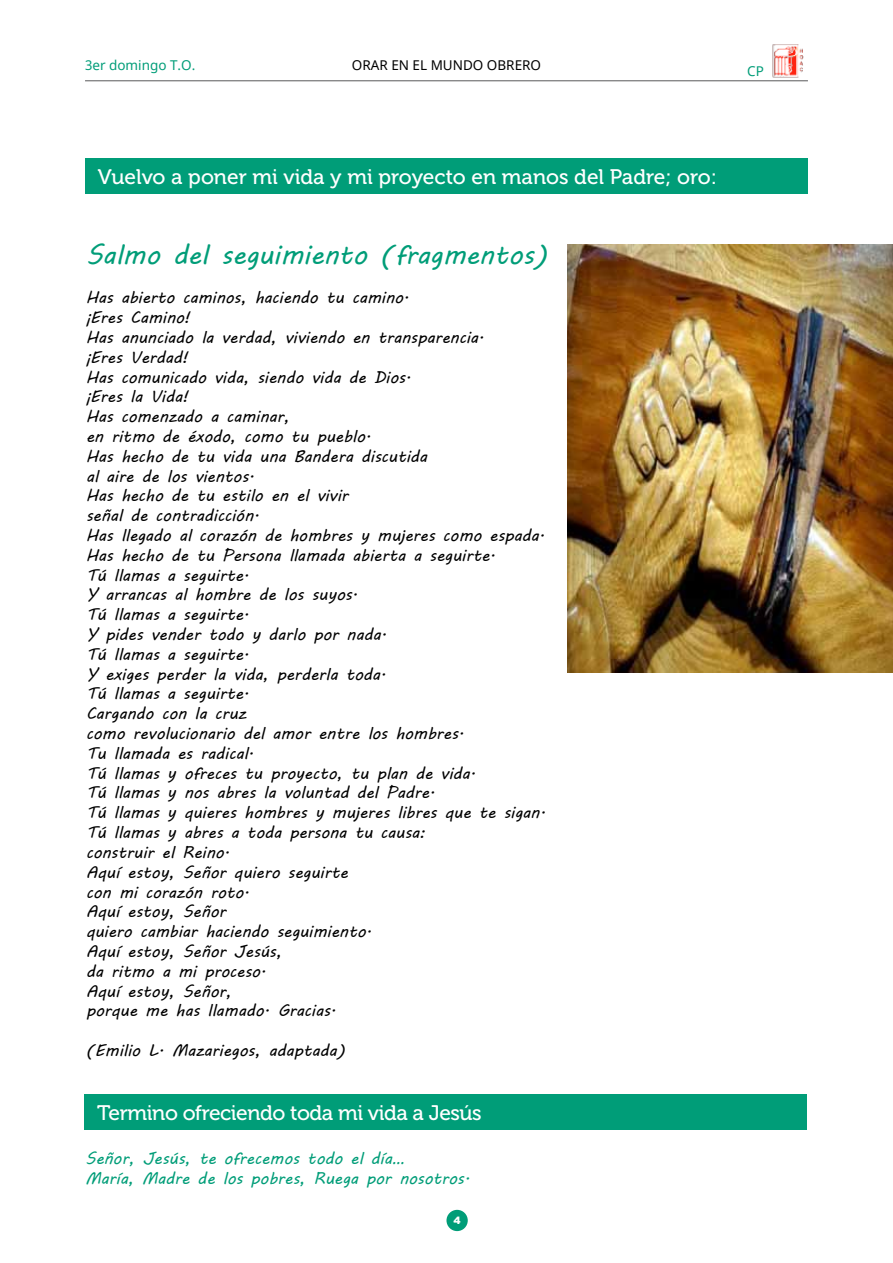
<style>
.page{position:relative;width:893px;height:1263px;background:#fff}
.page>*{position:absolute;margin:0;border:0;box-sizing:border-box;transform-origin:0 0}
.t1{font:27px "MV Boli";color:#009d78}
.t2{font:21px "Museo 500";letter-spacing:-.015em;color:#fff}
.t3{font:16.5px/19.8px "MV Boli";color:#000}
.t4{font:16.5px/19.8px "MV Boli";color:#009d78}
.t5{font:13.5px "Noto Sans";color:#000}
.t6{font:13.5px "Noto Sans";color:#009d78}
.t7{font:900 10.5px "Gotham HTF";color:#fff}
</style>
<div class="page">
<div style="left:446px;top:1210px;width:22px;height:21px;background:#009d78;border-radius:50%"></div>
<hr style="left:85px;top:80px;width:723px;height:1px;background:#58585a">
<img style="left:772px;top:44px;width:31px;height:37px">
<div style="left:85px;top:159px;width:723px;height:35px;background:#009d78"></div>
<div style="left:85px;top:1094px;width:722px;height:36px;background:#009d78"></div>
<img style="left:567px;top:244px;width:326px;height:429px">
<p class="t6" style="left:85px;top:56px;width:112px">3er domingo T.O.</p>
<p class="t5" style="left:352px;top:56px;width:191px">ORAR EN EL MUNDO OBRERO</p>
<p class="t6" style="left:747px;top:62px;width:18px">CP</p>
<p class="t2" style="left:98px;top:165px;width:621px">Vuelvo a poner mi vida y mi proyecto en manos del Padre; oro:</p>
<h1 class="t1" style="left:86px;top:236px;width:464px">Salmo del seguimiento (fragmentos)</h1>
<p class="t3" style="left:86px;top:287px;width:461px">Has abierto caminos, haciendo tu camino.<br>¡Eres Camino!<br>Has anunciado la verdad, viviendo en transparencia.<br>¡Eres Verdad!<br>Has comunicado vida, siendo vida de Dios.<br>¡Eres la Vida!<br>Has comenzado a caminar,<br>en ritmo de éxodo, como tu pueblo.<br>Has hecho de tu vida una Bandera discutida<br>al aire de los vientos.<br>Has hecho de tu estilo en el vivir<br>señal de contradicción.<br>Has llegado al corazón de hombres y mujeres como espada.<br>Has hecho de tu Persona llamada abierta a seguirte.<br>Tú llamas a seguirte.<br>Y arrancas al hombre de los suyos.<br>Tú llamas a seguirte.<br>Y pides vender todo y darlo por nada.<br>Tú llamas a seguirte.<br>Y exiges perder la vida, perderla toda.<br>Tú llamas a seguirte.<br>Cargando con la cruz<br>como revolucionario del amor entre los hombres.<br>Tu llamada es radical.<br>Tú llamas y ofreces tu proyecto, tu plan de vida.<br>Tú llamas y nos abres la voluntad del Padre.<br>Tú llamas y quieres hombres y mujeres libres que te sigan.<br>Tú llamas y abres a toda persona tu causa:<br>construir el Reino.<br>Aquí estoy, Señor quiero seguirte<br>con mi corazón roto.<br>Aquí estoy, Señor<br>quiero cambiar haciendo seguimiento.<br>Aquí estoy, Señor Jesús,<br>da ritmo a mi proceso.<br>Aquí estoy, Señor,<br>porque me has llamado. Gracias.</p>
<p class="t3" style="left:86px;top:1040px;width:261px">(Emilio L. Mazariegos, adaptada)</p>
<p class="t2" style="left:97px;top:1101px;width:386px">Termino ofreciendo toda mi vida a Jesús</p>
<p class="t4" style="left:86px;top:1148px;width:386px">Señor, Jesús, te ofrecemos todo el día…<br>María, Madre de los pobres, Ruega por nosotros.</p>
<p class="t7" style="left:453px;top:1214px;width:9px">4</p>
</div>
